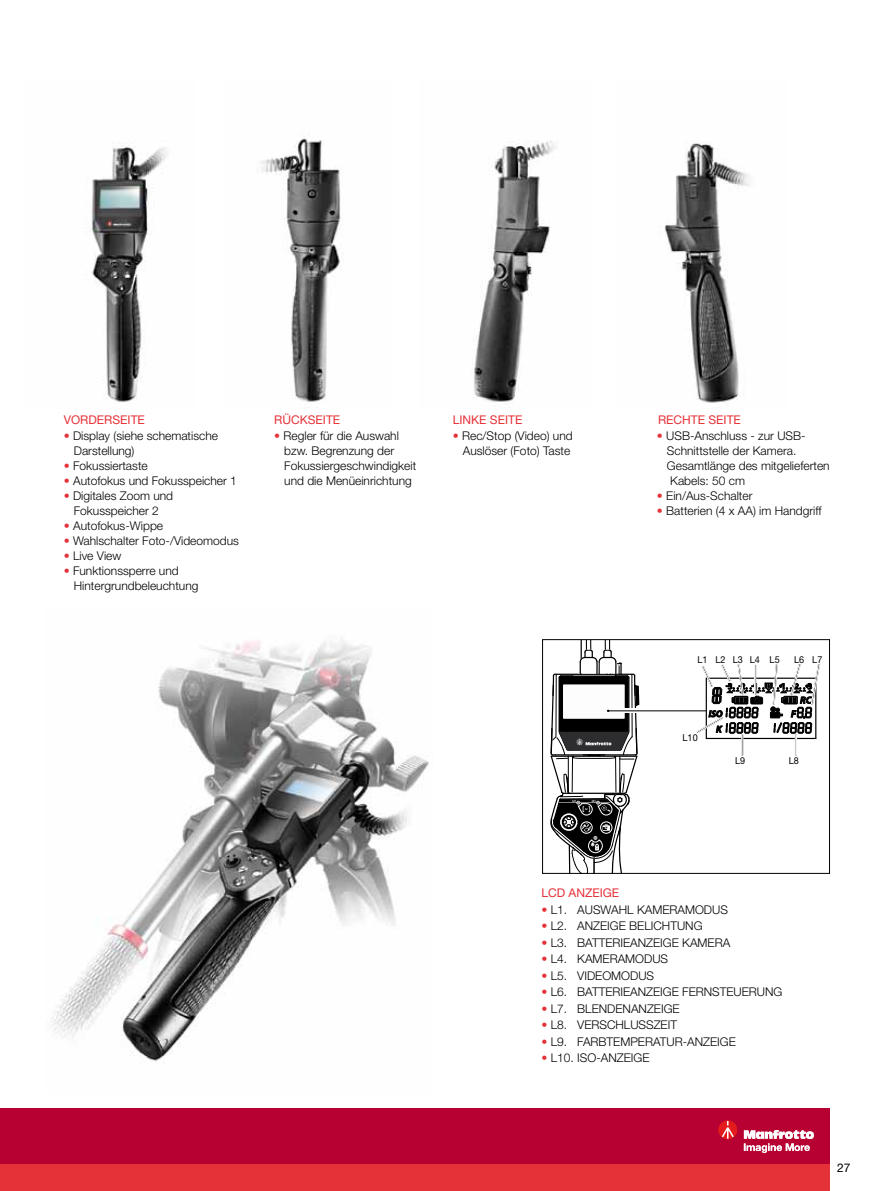
<style>
.page{position:relative;width:893px;height:1191px;background:#fff}
.page>*{position:absolute;margin:0;border:0;box-sizing:border-box;transform-origin:0 0}
.t1{font:300 12px/15px "Helvetica Neue LT Std";color:#000}
.t2{font:12px "Helvetica Neue LT Std";color:#e53138}
.t3{font:12px "Helvetica Neue LT Std";color:#000}
.t4{font:9.6px "Helvetica Neue LT Pro";color:#000;scale:.95 1}
.s1{font-weight:500;color:#e53138}
</style>
<div class="page">
<div style="left:0;top:1163px;width:829px;height:28px;background:#e53138"></div>
<div style="left:0;top:1108px;width:829px;height:55px;background:#b70132"></div>
<img style="left:52px;top:639px;width:377px;height:422px">
<img style="left:85px;top:145px;width:82px;height:257px">
<img style="left:472px;top:140px;width:85px;height:262px">
<img style="left:261px;top:136px;width:83px;height:267px">
<img style="left:664px;top:142px;width:86px;height:261px">
<svg style="left:695px;top:664px;width:125px;height:91px"></svg>
<hr style="left:608px;top:710px;width:98px;height:1px;background:#000">
<svg style="left:550px;top:641px;width:90px;height:230px"></svg>
<div style="left:542px;top:639px;width:288px;height:234px;border:1px solid #000"></div>
<svg style="left:719px;top:1120px;width:18px;height:19px"></svg>
<svg style="left:744px;top:1130px;width:70px;height:23px"></svg>
<p class="t2" style="left:64px;top:413px;width:83px">VORDERSEITE</p>
<p class="t2" style="left:274px;top:413px;width:67px">RÜCKSEITE</p>
<p class="t2" style="left:453px;top:413px;width:71px">LINKE SEITE</p>
<p class="t2" style="left:658px;top:413px;width:84px">RECHTE SEITE</p>
<p class="t1" style="left:74px;top:428px;width:146px;text-indent:-10px"><span class="s1">•</span> Display (siehe schematische<br>Darstellung)</p>
<p class="t1" style="left:64px;top:458px;width:85px"><span class="s1">•</span> Fokussiertaste</p>
<p class="t1" style="left:64px;top:473px;width:175px"><span class="s1">•</span> Autofokus und Fokusspeicher 1</p>
<p class="t1" style="left:64px;top:488px;width:111px;text-align:center"><span class="s1">•</span> Digitales Zoom und<br>Fokusspeicher 2</p>
<p class="t1" style="left:64px;top:518px;width:101px"><span class="s1">•</span> Autofokus-Wippe</p>
<p class="t1" style="left:64px;top:533px;width:177px"><span class="s1">•</span> Wahlschalter Foto-/Videomodus</p>
<p class="t1" style="left:64px;top:548px;width:59px"><span class="s1">•</span> Live View</p>
<p class="t1" style="left:74px;top:563px;width:126px;text-indent:-10px"><span class="s1">•</span> Funktionssperre und<br>Hintergrundbeleuchtung</p>
<p class="t1" style="left:284px;top:428px;width:134px;text-indent:-10px"><span class="s1">•</span> Regler für die Auswahl bzw. Begrenzung der<br>Fokussiergeschwindigkeit und die Menüeinrichtung</p>
<p class="t1" style="left:453px;top:428px;width:121px;text-align:right"><span class="s1">•</span> Rec/Stop (Video) und<br>Auslöser (Foto) Taste</p>
<p class="t1" style="left:667px;top:428px;width:164px;text-indent:-10px"><span class="s1">•</span> USB-Anschluss - zur USB-<br>Schnittstelle der Kamera.<br>Gesamtlänge des mitgelieferten<br>Kabels: 50 cm</p>
<p class="t1" style="left:657px;top:488px;width:97px"><span class="s1">•</span> Ein/Aus-Schalter</p>
<p class="t1" style="left:657px;top:503px;width:166px"><span class="s1">•</span> Batterien (4 x AA) im Handgriff</p>
<p class="t4" style="left:697px;top:654px;width:88px">L1 L2 L3 L4 L5</p>
<p class="t4" style="left:794px;top:654px;width:31px">L6 L7</p>
<p class="t4" style="left:683px;top:731px;width:17px">L10</p>
<p class="t4" style="left:735px;top:754px;width:12px">L9</p>
<p class="t4" style="left:789px;top:754px;width:12px">L8</p>
<p class="t2" style="left:541px;top:885px;width:36px">LCD ANZ</p>
<p class="t2" style="left:592px;top:885px;width:28px">EIGE</p>
<p class="t1" style="left:541px;top:901px;width:188px"><span class="s1">•</span> L1. AUSWAHL KAMERAMODUS</p>
<p class="t1" style="left:541px;top:918px;width:104px"><span class="s1">•</span> L2. ANZEIGE Belichtung</p>
<p class="t1" style="left:541px;top:934px;width:190px"><span class="s1">•</span> L3. BATTERIEANZEIGE KAMERA</p>
<p class="t1" style="left:541px;top:951px;width:128px"><span class="s1">•</span> L4. KAMERAMODUS</p>
<p class="t1" style="left:541px;top:967px;width:114px"><span class="s1">•</span> L5. VIDEOMODUS</p>
<p class="t1" style="left:541px;top:984px;width:243px"><span class="s1">•</span> L6. BATTERIEANZEIGE FERNSTEUERUNG</p>
<p class="t1" style="left:541px;top:1000px;width:140px"><span class="s1">•</span> L7. BLENDENANZEIGE</p>
<p class="t1" style="left:541px;top:1017px;width:137px"><span class="s1">•</span> L8. VERSCHLUSSZEIT</p>
<p class="t1" style="left:541px;top:1033px;width:196px"><span class="s1">•</span> L9. FARBTEMPERATUR-ANZEIGE</p>
<p class="t1" style="left:541px;top:1050px;width:110px"><span class="s1">•</span> L10. ISO-ANZEIGE</p>
<p class="t3" style="left:837px;top:1160px;width:15px">27</p>
</div>
